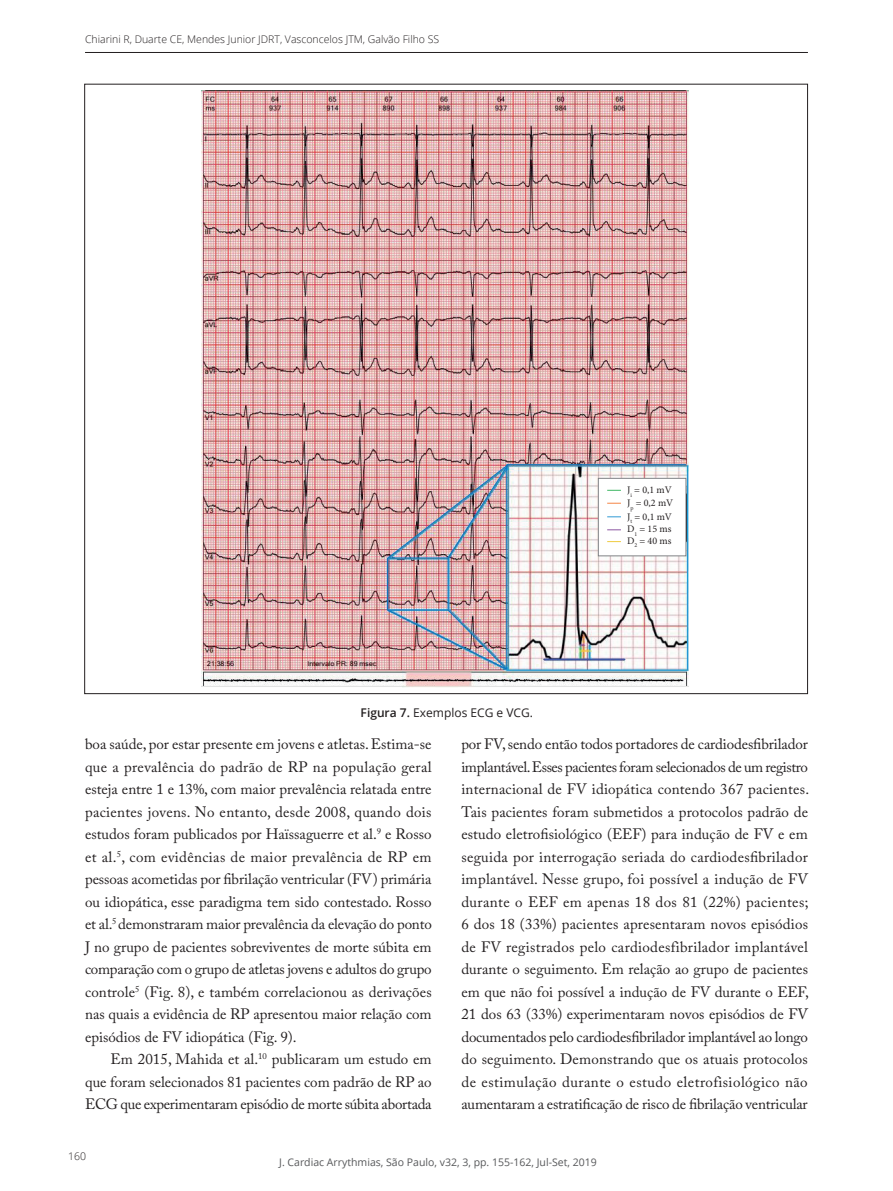
<style>
.page{position:relative;width:893px;height:1191px;background:#fff}
.page>*{position:absolute;margin:0;border:0;box-sizing:border-box;transform-origin:0 0}
.t1{font:15px/22.5px "Adobe Caslon Pro";letter-spacing:-.01em;color:#231f20;text-align:justify}
.t2{font:12px "Open Sans";color:#231f20}
.t3{font:300 10.5px "Open Sans";color:#231f20}
.t4{font:10.5px "Open Sans";color:#57585a}
.t5{font:10.05px/13.4px "Minion Pro";color:#231f20}
.s1{font-weight:600}
</style>
<div class="page">
<hr style="left:85px;top:52px;width:723px;height:1px;background:#231f20">
<img style="left:201px;top:90px;width:487px;height:597px">
<div style="left:598px;top:478px;width:88px;height:78px;background:#fff"></div>
<div style="left:598px;top:478px;width:88px;height:78px;border:1px solid #808285"></div>
<svg style="left:607px;top:490px;width:14px;height:1px"></svg>
<svg style="left:607px;top:503px;width:14px;height:1px"></svg>
<svg style="left:607px;top:516px;width:14px;height:1px"></svg>
<svg style="left:607px;top:529px;width:14px;height:1px"></svg>
<svg style="left:607px;top:541px;width:14px;height:1px"></svg>
<img style="left:387px;top:464px;width:122px;height:95px">
<hr style="left:387px;top:558px;width:1px;height:52px;background:#1074bc">
<hr style="left:387px;top:557px;width:61px;height:1px;background:#1074bc">
<hr style="left:448px;top:558px;width:1px;height:52px;background:#1074bc">
<img style="left:387px;top:609px;width:120px;height:61px">
<hr style="left:506px;top:465px;width:1px;height:204px;background:#1074bc">
<hr style="left:507px;top:464px;width:179px;height:1px;background:#1074bc">
<p class="t3" style="left:85px;top:32px;width:356px">Chiarini R, Duarte CE, Mendes Junior JDRT, Vasconcelos JTM, Galvão Filho SS</p>
<p class="t2" style="left:361px;top:704px;width:174px"><span class="s1">Figura 7.</span> Exemplos ECG e VCG.</p>
<p class="t5" style="left:627px;top:483px;width:48px">J<sub>i</sub> = 0,1 mV<br>J<sub>p</sub> = 0,2 mV<br>J<sub>t</sub> = 0,1 mV</p>
<p class="t5" style="left:627px;top:523px;width:46px;line-height:11.4px">D<sub>1</sub> = 15 ms<br>D<sub>2</sub> = 40 ms</p>
<p class="t1" style="left:85px;top:732px;width:348px">boa saúde, por estar presente em jovens e atletas. Estima-se que a prevalência do padrão de RP na população geral esteja entre 1 e 13%, com maior prevalência relatada entre pacientes jovens. No entanto, desde 2008, quando dois estudos foram publicados por Haïssaguerre et al.<sup>9</sup> e Rosso et al.<sup>5</sup>, com evidências de maior prevalência de RP em pessoas acometidas por fibrilação ventricular (FV) primária ou idiopática, esse paradigma tem sido contestado. Rosso et al.<sup>5</sup> demonstraram maior prevalência da elevação do ponto J no grupo de pacientes sobreviventes de morte súbita em comparação com o grupo de atletas jovens e adultos do grupo controle<sup>5</sup> (Fig. 8), e também correlacionou as derivações nas quais a evidência de RP apresentou maior relação com episódios de FV idiopática (Fig. 9).</p>
<p class="t1" style="left:85px;top:1047px;width:348px;text-indent:26px">Em 2015, Mahida et al.<sup>10</sup> publicaram um estudo em que foram selecionados 81 pacientes com padrão de RP ao ECG que experimentaram episódio de morte súbita abortada</p>
<p class="t1" style="left:461px;top:732px;width:349px">por FV, sendo então todos portadores de cardiodesfibrilador implantável. Esses pacientes foram selecionados de um registro internacional de FV idiopática contendo 367 pacientes.<br>Tais pacientes foram submetidos a protocolos padrão de estudo eletrofisiológico (EEF) para indução de FV e em seguida por interrogação seriada do cardiodesfibrilador implantável. Nesse grupo, foi possível a indução de FV durante o EEF em apenas 18 dos 81 (22%) pacientes; 6 dos 18 (33%) pacientes apresentaram novos episódios de FV registrados pelo cardiodesfibrilador implantável durante o seguimento. Em relação ao grupo de pacientes em que não foi possível a indução de FV durante o EEF, 21 dos 63 (33%) experimentaram novos episódios de FV documentados pelo cardiodesfibrilador implantável ao longo do seguimento. Demonstrando que os atuais protocolos de estimulação durante o estudo eletrofisiológico não aumentaram a estratificação de risco de fibrilação ventricular</p>
<p class="t3" style="left:68px;top:1148px;width:19px">160</p>
<p class="t4" style="left:279px;top:1154px;width:319px">J. Cardiac Arrythmias, São Paulo, v32, 3, pp. 155-162, Jul-Set, 2019</p>
</div>
